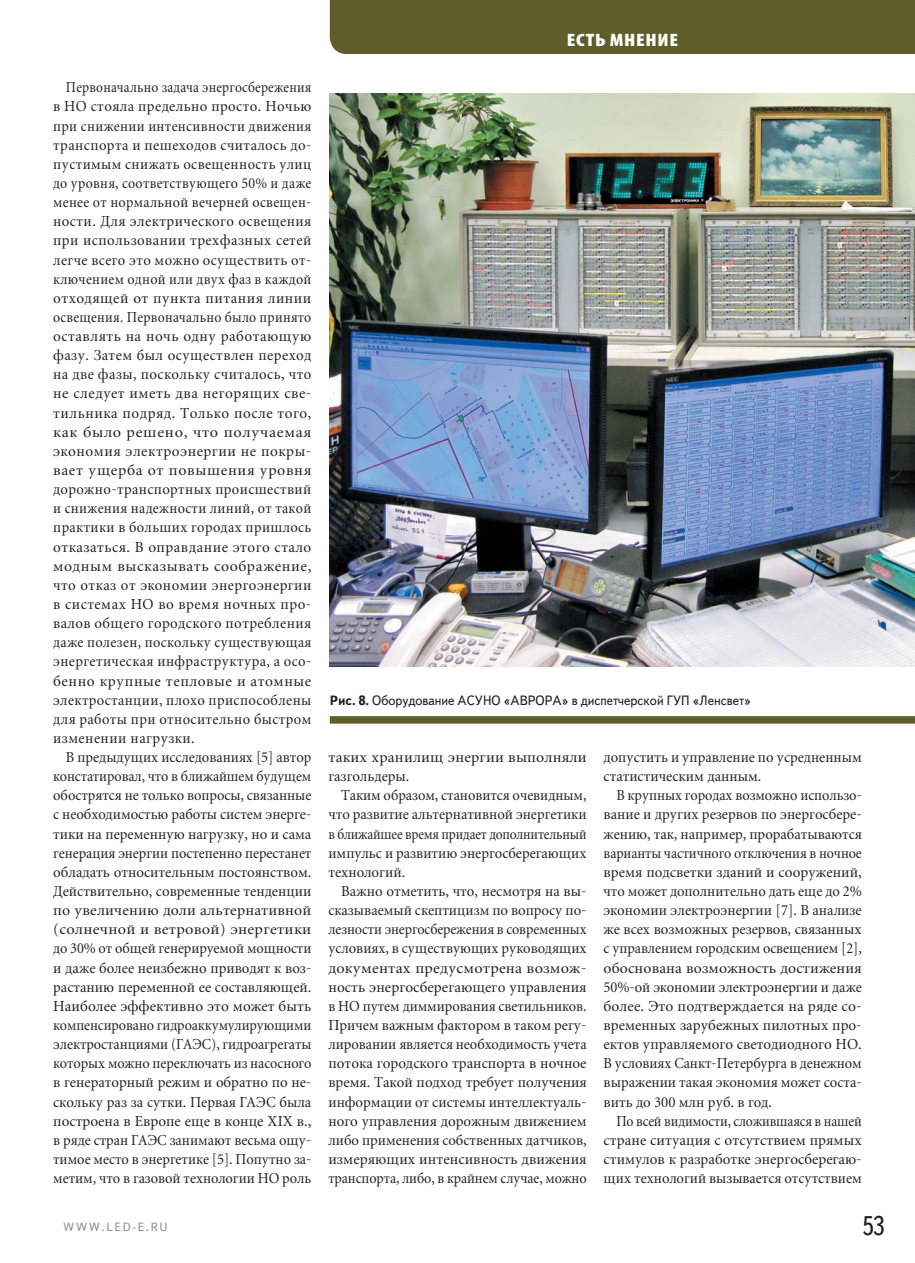
<style>
.page{position:relative;width:915px;height:1263px;background:#fff}
.page>*{position:absolute;margin:0;border:0;box-sizing:border-box;transform-origin:0 0}
.t1{font:27px "Text Book C";color:#231f20;scale:.9 1}
.t2{font:900 condensed 18px "Myriad Pro";letter-spacing:.03em;color:#fff;scale:1.17 1}
.t3{font:15px/19.2px "Miniature";color:#231f20;text-align:justify;scale:.87 1}
.t4{font:15px/19.2px "Miniature";color:#231f20;text-align:justify;scale:.94 1}
.t5{font:15px/19.2px "Miniature";color:#231f20;text-align:justify;scale:.93 1}
.t6{font:15px/19.2px "Miniature";color:#231f20;text-align:justify;scale:.96 1}
.t7{font:15px/19.2px "Miniature";color:#231f20;text-align:justify;scale:.89 1}
.t8{font:15px/19.2px "Miniature";color:#231f20;scale:.95 1}
.t9{font:15px/19.2px "Miniature";color:#231f20}
.t10{font:13.5px "Text Book C";color:#231f20;scale:.95 1}
.t11{font:12px "Text Book C";letter-spacing:.13em;color:#939598}
.s1{font-weight:700}
</style>
<div class="page">
<div style="left:330px;top:0;width:584px;height:54px;background:#5f5e2b"></div>
<div style="left:330px;top:716px;width:584px;height:8px;background:#5f5e2b"></div>
<img style="left:330px;top:93px;width:584px;height:573px">
<p class="t2" style="left:566px;top:29px;width:97px">ЕСТЬ МНЕНИЕ</p>
<p class="t3" style="left:53px;top:79px;width:298px;text-indent:13px">Первоначально задача энергосбережения в НО стояла предельно просто. Ночью при снижении интенсивности движения транспорта и пешеходов считалось до&shy;пустимым снижать освещенность улиц до уровня, соответствующего 50% и даже менее от нормальной вечерней освещен&shy;ности. Для электрического освещения при использовании трехфазных сетей легче всего это можно осуществить от&shy;ключением одной или двух фаз в каждой отходящей от пункта питания линии освещения. Первоначально было принято оставлять на ночь одну работающую фазу. Затем был осуществлен переход на две фазы, поскольку считалось, что не следует иметь два негорящих све&shy;тильника подряд. Только после того, как было решено, что получаемая экономия электроэнергии не покры&shy;вает ущерба от повышения уровня дорожно-транспортных происшествий и снижения надежности линий, от такой практики в больших городах пришлось отказаться. В оправдание этого стало модным высказывать соображение, что отказ от экономии энергоэнергии в системах НО во время ночных про&shy;валов общего городского потребления даже полезен, поскольку существующая энергетическая инфраструктура, а осо&shy;бенно крупные тепловые и атомные электростанции, плохо приспособлены для работы при относительно быстром изменении нагрузки.</p>
<p class="t4" style="left:53px;top:749px;width:276px;text-indent:13px">В предыдущих исследованиях [5] автор констатировал, что в ближайшем будущем обострятся не только вопросы, связанные с необходимостью работы систем энерге&shy;тики на переменную нагрузку, но и сама генерация энергии постепенно перестанет обладать относительным постоянством.<br>Действительно, современные тенденции по увеличению доли альтернативной (солнечной и ветровой) энергетики до 30% от общей генерируемой мощности и даже более неизбежно приводят к воз&shy;растанию переменной ее составляющей.<br>Наиболее эффективно это может быть компенсировано гидроаккумулирующими электростанциями (ГАЭС), гидроагрегаты которых можно переключать из насос ного в генераторный режим и обратно по не&shy;скольку раз за сутки. Первая ГАЭС была построена в Европе еще в конце ХIХ в., в ряде стран ГАЭС занимают весьма ощу&shy;тимое место в энергетике [5]. Попутно за&shy;метим, что в газовой технологии НО роль</p>
<p class="t9" style="left:328px;top:749px;width:259px">таких хранилищ энергии выполняли газгольдеры.</p>
<p class="t10" style="left:330px;top:695px;width:445px"><span class="s1">Рис. 8.</span> Оборудование АСУНО «АВРОРА» в диспетчерской ГУП «Ленсвет»</p>
<p class="t8" style="left:603px;top:749px;width:273px">допустить и управление по усредненным статистическим данным.</p>
<p class="t5" style="left:603px;top:787px;width:279px;text-indent:13px">В крупных городах возможно использо&shy;вание и других резервов по энергосбере&shy;жению, так, например, прорабатываются варианты частичного отключения в ночное время подсветки зданий и сооружений, что может дополнительно дать еще до 2% экономии электроэнергии [7]. В анализе же всех возможных резервов, связанных с управлением городским освещением [2], обоснована возможность достижения 50%-ой экономии электроэнергии и даже более. Это подтверждается на ряде со&shy;временных зарубежных пилотных про&shy;ектов управляемого светодиодного НО.<br>В условиях Санкт-Петербурга в денежном выражении такая экономия может соста&shy;вить до 300 млн руб. в год.</p>
<p class="t7" style="left:603px;top:1112px;width:291px;text-indent:13px">По всей видимости, сложившаяся в нашей стране ситуация с отсутствием прямых стимулов к разработке энергосберегаю&shy;щих технологий вызывается отсутствием</p>
<p class="t4" style="left:328px;top:787px;width:276px;text-indent:13px">Таким образом, становится очевидным, что развитие альтернативной энергетики в ближайшее время придает дополнительный импульс и развитию энергосберегающих технологий.</p>
<p class="t6" style="left:328px;top:883px;width:270px;text-indent:13px">Важно отметить, что, несмотря на вы&shy;сказываемый скептицизм по вопросу по&shy;лезности энергосбережения в современных условиях, в существующих руководящих документах предусмотрена возмож&shy;ность энергосберегающего управления в НО путем диммирования светильников.<br>Причем важным фактором в таком регу&shy;лировании является необходимость учета потока городского транспорта в ночное время. Такой подход требует получения информации от системы интеллектуаль&shy;ного управления дорожным движением либо применения собственных датчиков, измеряющих интенсивность движения транспорта, либо, в крайнем случае, можно</p>
<p class="t11" style="left:63px;top:1222px;width:106px">WWW.LED-E.RU</p>
<h1 class="t1" style="left:861px;top:1215px;width:27px">53</h1>
</div>
